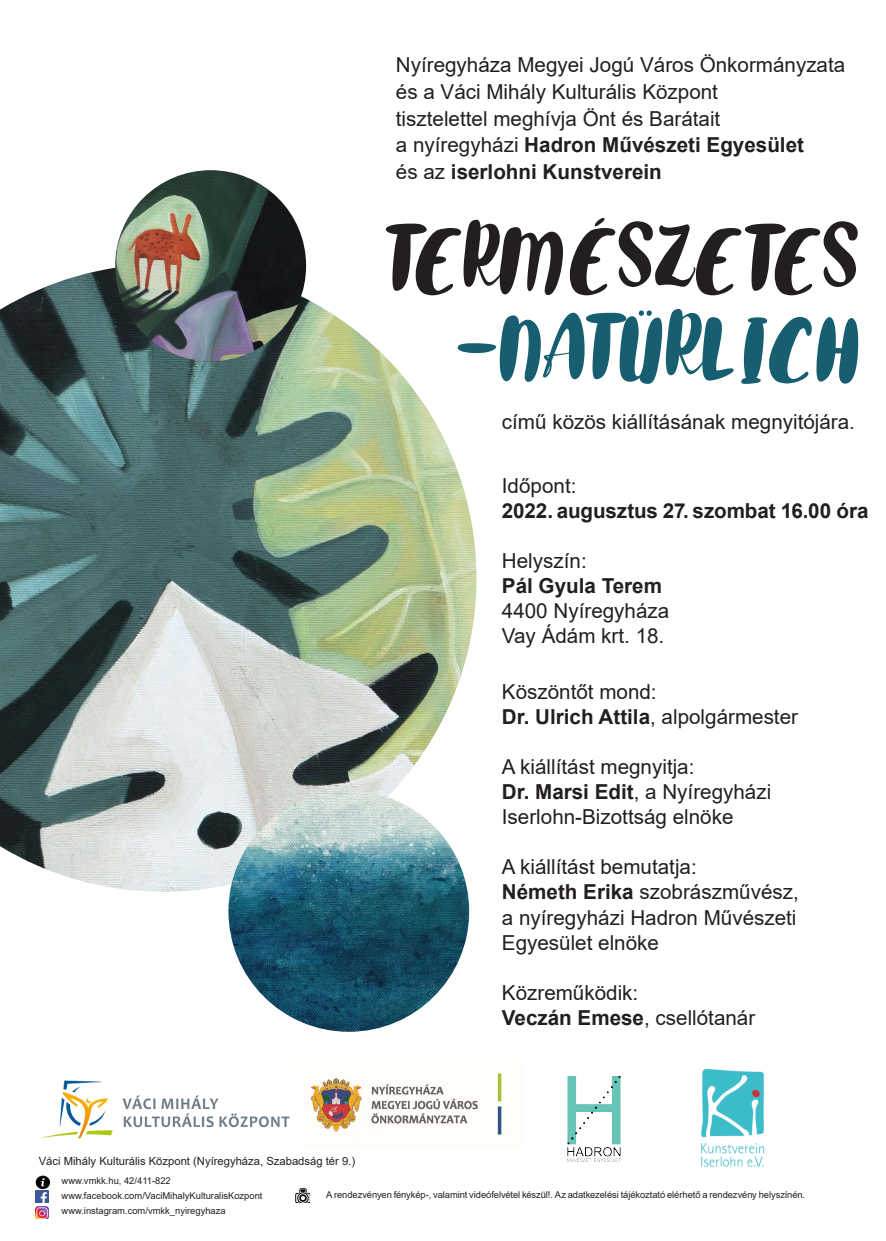
<style>
.page{position:relative;width:886px;height:1241px;background:#fff}
.page>*{position:absolute;margin:0;border:0;box-sizing:border-box;transform-origin:0 0}
.t1{font:69.06px "Nabilla";letter-spacing:-.015em;color:#231f20}
.t2{font:68.25px "Nabilla";letter-spacing:-.025em;color:#175e70}
.t3{font:20.62px/25px "Arial";color:#231f20;text-align:justify}
.t4{font:700 20.62px "Arial";color:#231f20}
.t5{font:11.25px "Arial";color:#231f20}
.t6{font:9.38px "Arial";letter-spacing:-.005em;color:#231f20}
.s1{font-weight:400}
.s2{font-weight:700}
</style>
<div class="page">
<img style="left:0;top:264px;width:476px;height:627px">
<img style="left:567px;top:1076px;width:54px;height:86px">
<img style="left:701px;top:1068px;width:64px;height:99px">
<img style="left:310px;top:1073px;width:193px;height:63px">
<img style="left:42px;top:1080px;width:248px;height:59px">
<img style="left:36px;top:1175px;width:15px;height:14px">
<svg style="left:36px;top:1190px;width:12px;height:28px"></svg>
<img style="left:295px;top:1188px;width:15px;height:14px">
<img style="left:115px;top:170px;width:191px;height:191px;border-radius:95px">
<img style="left:228px;top:790px;width:241px;height:241px;border-radius:120px">
<p class="t3" style="left:396px;top:52px;width:451px">Nyíregyháza Megyei Jogú Város Önkormányzata</p>
<p class="t3" style="left:396px;top:79px;width:324px">és a Váci Mihály Kulturális Központ</p>
<p class="t3" style="left:396px;top:106px;width:326px">tisztelettel meghívja Önt és Barátait</p>
<p class="t4" style="left:396px;top:131px;width:410px"><span class="s1">a nyíregyházi</span> Hadron Művészeti Egyesület</p>
<p class="t4" style="left:396px;top:157px;width:267px"><span class="s1">és az</span> iserlohni Kunstverein</p>
<p class="t1" style="left:381px;top:211px;width:480px">TERMÉSZETES</p>
<p class="t2" style="left:455px;top:300px;width:410px">-NATÜRLICH</p>
<p class="t3" style="left:502px;top:409px;width:355px">című közös kiállításának megnyitójára.</p>
<p class="t3" style="left:502px;top:473px;width:76px">Időpont:</p>
<p class="t4" style="left:502px;top:496px;width:368px">2022. augusztus 27. szombat 16.00 óra</p>
<p class="t3" style="left:502px;top:548px;width:86px">Helyszín:</p>
<p class="t4" style="left:502px;top:571px;width:162px">Pál Gyula Terem</p>
<p class="t3" style="left:502px;top:598px;width:169px">4400 Nyíregyháza</p>
<p class="t3" style="left:502px;top:623px;width:164px">Vay Ádám krt. 18.</p>
<p class="t3" style="left:502px;top:679px;width:156px">Köszöntőt mond:</p>
<p class="t4" style="left:502px;top:702px;width:298px">Dr. Ulrich Attila<span class="s1">, alpolgármester</span></p>
<p class="t3" style="left:502px;top:754px;width:194px">A kiállítást megnyitja:</p>
<p class="t3" style="left:502px;top:779px;width:271px"><span class="s2">Dr. Marsi Edit</span>, a Nyíregyházi</p>
<p class="t3" style="left:502px;top:804px;width:233px">Iserlohn-Bizottság elnöke</p>
<p class="t3" style="left:502px;top:854px;width:196px">A kiállítást bemutatja:</p>
<p class="t3" style="left:502px;top:879px;width:298px"><span class="s2">Németh Erika</span> szobrászművész, a nyíregyházi Hadron Művészeti Egyesület elnöke</p>
<p class="t3" style="left:502px;top:979px;width:138px">Közreműködik:</p>
<p class="t3" style="left:502px;top:1004px;width:255px"><span class="s2">Veczán Emese</span>, csellótanár</p>
<p class="t5" style="left:39px;top:1152px;width:318px">Váci Mihály Kulturális Központ (Nyíregyháza, Szabadság tér 9.)</p>
<p class="t6" style="left:62px;top:1174px;width:111px">www.vmkk.hu, 42/411-822</p>
<p class="t6" style="left:62px;top:1189px;width:202px">www.facebook.com/VaciMihalyKulturalisKozpont</p>
<p class="t6" style="left:62px;top:1204px;width:166px">www.instagram.com/vmkk_nyiregyhaza</p>
<p class="t6" style="left:326px;top:1188px;width:481px">A rendezvényen fénykép-, valamint videófelvétel készül!. Az adatkezelési tájékoztató elérhető a rendezvény helyszínén.</p>
</div>
